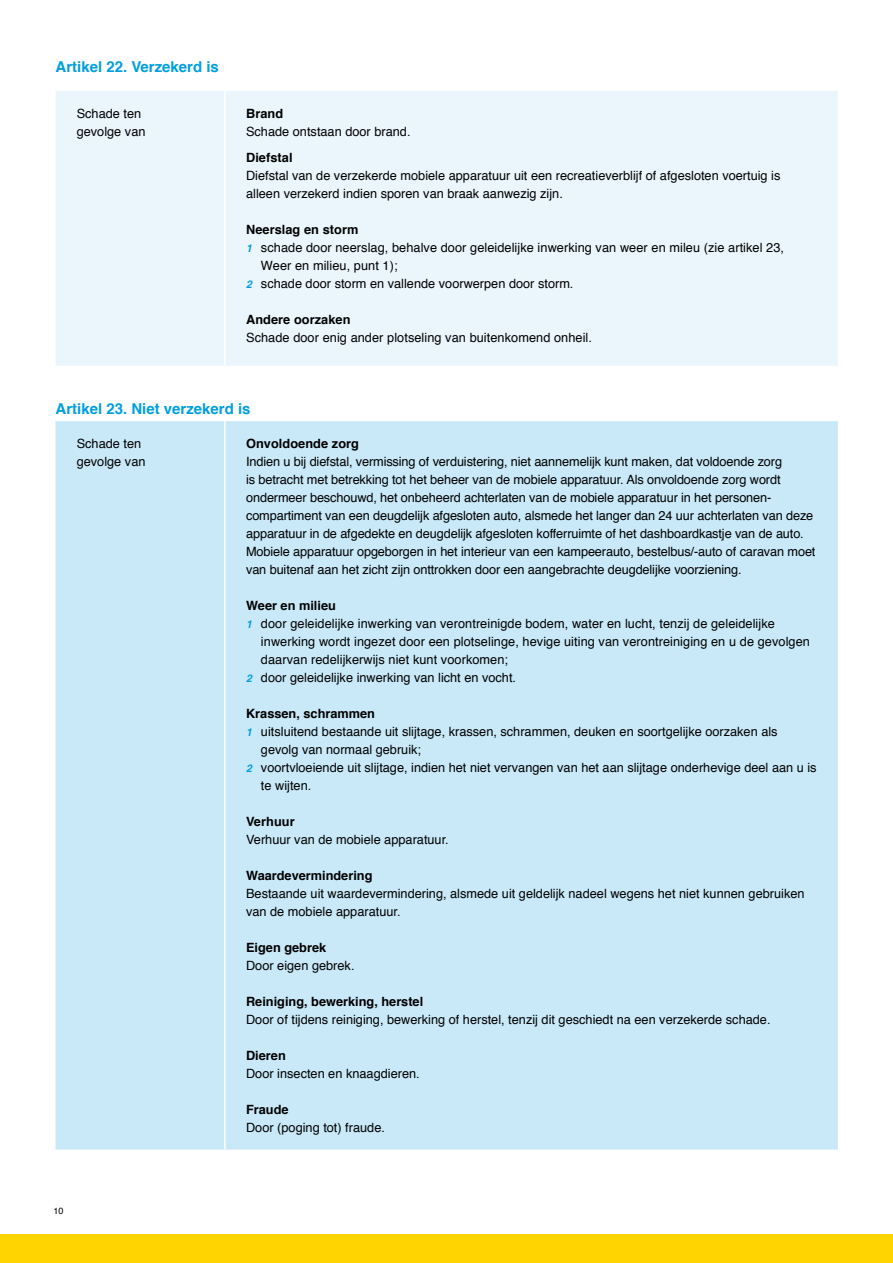
<style>
.page{position:relative;width:893px;height:1263px;background:#fff}
.page>*{position:absolute;margin:0;border:0;box-sizing:border-box;transform-origin:0 0}
.t1{font:700 15px "Helvetica";color:#009ee0}
.t2{font:12.75px/18px "Helvetica";color:#000}
.t3{font:700 12.75px "Helvetica";color:#000}
.t4{font:9px "Helvetica";color:#000}
.s1{font-weight:700;font-style:italic;font-size:10.5px;color:#009ee0}
</style>
<div class="page">
<div style="left:56px;top:91px;width:782px;height:275px;background:#ebf6fc"></div>
<div style="left:56px;top:421px;width:782px;height:728px;background:#c9e9f8"></div>
<hr style="left:224px;top:91px;width:2px;height:275px;background:#fff">
<hr style="left:224px;top:421px;width:2px;height:728px;background:#fff">
<div style="left:0;top:1234px;width:893px;height:29px;background:#ffd400"></div>
<p class="t1" style="left:56px;top:56px;width:165px">Artikel 22. Verzekerd is</p>
<p class="t2" style="left:77px;top:105px;width:70px">Schade ten gevolge van</p>
<p class="t3" style="left:246px;top:105px;width:39px">Brand</p>
<p class="t2" style="left:246px;top:123px;width:166px">Schade ontstaan door brand.</p>
<p class="t3" style="left:246px;top:149px;width:48px">Diefstal</p>
<p class="t2" style="left:246px;top:167px;width:536px">Diefstal van de verzekerde mobiele apparatuur uit een recreatieverblijf of afgesloten voertuig is alleen verzekerd indien sporen van braak aanwezig zijn.</p>
<p class="t3" style="left:246px;top:221px;width:114px">Neerslag en storm</p>
<p class="t2" style="left:246px;top:239px;width:539px"><span class="s1">1</span> schade door neerslag, behalve door geleidelijke inwerking van weer en mileu (zie artikel 23,</p>
<p class="t2" style="left:261px;top:257px;width:138px">Weer en milieu, punt 1);</p>
<p class="t2" style="left:246px;top:275px;width:329px"><span class="s1">2</span> schade door storm en vallende voorwerpen door storm.</p>
<p class="t3" style="left:246px;top:311px;width:106px">Andere oorzaken</p>
<p class="t2" style="left:246px;top:329px;width:347px">Schade door enig ander plotseling van buitenkomend onheil.</p>
<p class="t1" style="left:56px;top:398px;width:197px">Artikel 23. Niet verzekerd is</p>
<p class="t2" style="left:77px;top:436px;width:70px">Schade ten gevolge van</p>
<p class="t3" style="left:246px;top:435px;width:114px">Onvoldoende zorg</p>
<p class="t2" style="left:246px;top:454px;width:571px">Indien u bij diefstal, vermissing of verduistering, niet aannemelijk kunt maken, dat voldoende zorg<br>is betracht met betrekking tot het beheer van de mobiele apparatuur. Als onvoldoende zorg wordt ondermeer beschouwd, het onbeheerd achterlaten van de mobiele apparatuur in het personen&shy;compartiment van een deugdelijk afgesloten auto, alsmede het langer dan 24 uur achterlaten van deze apparatuur in de afgedekte en deugdelijk afgesloten kofferruimte of het dashboardkastje van de auto.<br>Mobiele apparatuur opgeborgen in het interieur van een kampeerauto, bestelbus/-auto of caravan moet van buitenaf aan het zicht zijn onttrokken door een aangebrachte deugdelijke voorziening.</p>
<p class="t3" style="left:246px;top:597px;width:91px">Weer en milieu</p>
<p class="t2" style="left:246px;top:616px;width:530px"><span class="s1">1</span> door geleidelijke inwerking van verontreinigde bodem, water en lucht, tenzij de geleidelijke</p>
<p class="t2" style="left:261px;top:634px;width:550px">inwerking wordt ingezet door een plotselinge, hevige uiting van verontreiniging en u de gevolgen</p>
<p class="t2" style="left:261px;top:652px;width:249px">daarvan redelijkerwijs niet kunt voorkomen;</p>
<p class="t2" style="left:246px;top:670px;width:272px"><span class="s1">2</span> door geleidelijke inwerking van licht en vocht.</p>
<p class="t3" style="left:246px;top:705px;width:130px">Krassen, schrammen</p>
<p class="t2" style="left:246px;top:724px;width:533px"><span class="s1">1</span> uitsluitend bestaande uit slijtage, krassen, schrammen, deuken en soortgelijke oorzaken als</p>
<p class="t2" style="left:261px;top:742px;width:162px">gevolg van normaal gebruik;</p>
<p class="t2" style="left:246px;top:760px;width:572px"><span class="s1">2</span> voortvloeiende uit slijtage, indien het niet vervangen van het aan slijtage onderhevige deel aan u is</p>
<p class="t2" style="left:261px;top:778px;width:52px">te wijten.</p>
<p class="t3" style="left:246px;top:813px;width:50px">Verhuur</p>
<p class="t2" style="left:246px;top:832px;width:204px">Verhuur van de mobiele apparatuur.</p>
<p class="t3" style="left:246px;top:867px;width:128px">Waardevermindering</p>
<p class="t2" style="left:246px;top:886px;width:560px">Bestaande uit waardevermindering, alsmede uit geldelijk nadeel wegens het niet kunnen gebruiken van de mobiele apparatuur.</p>
<p class="t3" style="left:246px;top:939px;width:82px">Eigen gebrek</p>
<p class="t2" style="left:246px;top:958px;width:110px">Door eigen gebrek.</p>
<p class="t3" style="left:246px;top:993px;width:179px">Reiniging, bewerking, herstel</p>
<p class="t2" style="left:246px;top:1012px;width:526px">Door of tijdens reiniging, bewerking of herstel, tenzij dit geschiedt na een verzekerde schade.</p>
<p class="t3" style="left:246px;top:1047px;width:41px">Dieren</p>
<p class="t2" style="left:246px;top:1066px;width:175px">Door insecten en knaagdieren.</p>
<p class="t3" style="left:246px;top:1101px;width:44px">Fraude</p>
<p class="t2" style="left:246px;top:1120px;width:140px">Door (poging tot) fraude.</p>
<p class="t4" style="left:54px;top:1205px;width:11px">10</p>
</div>
